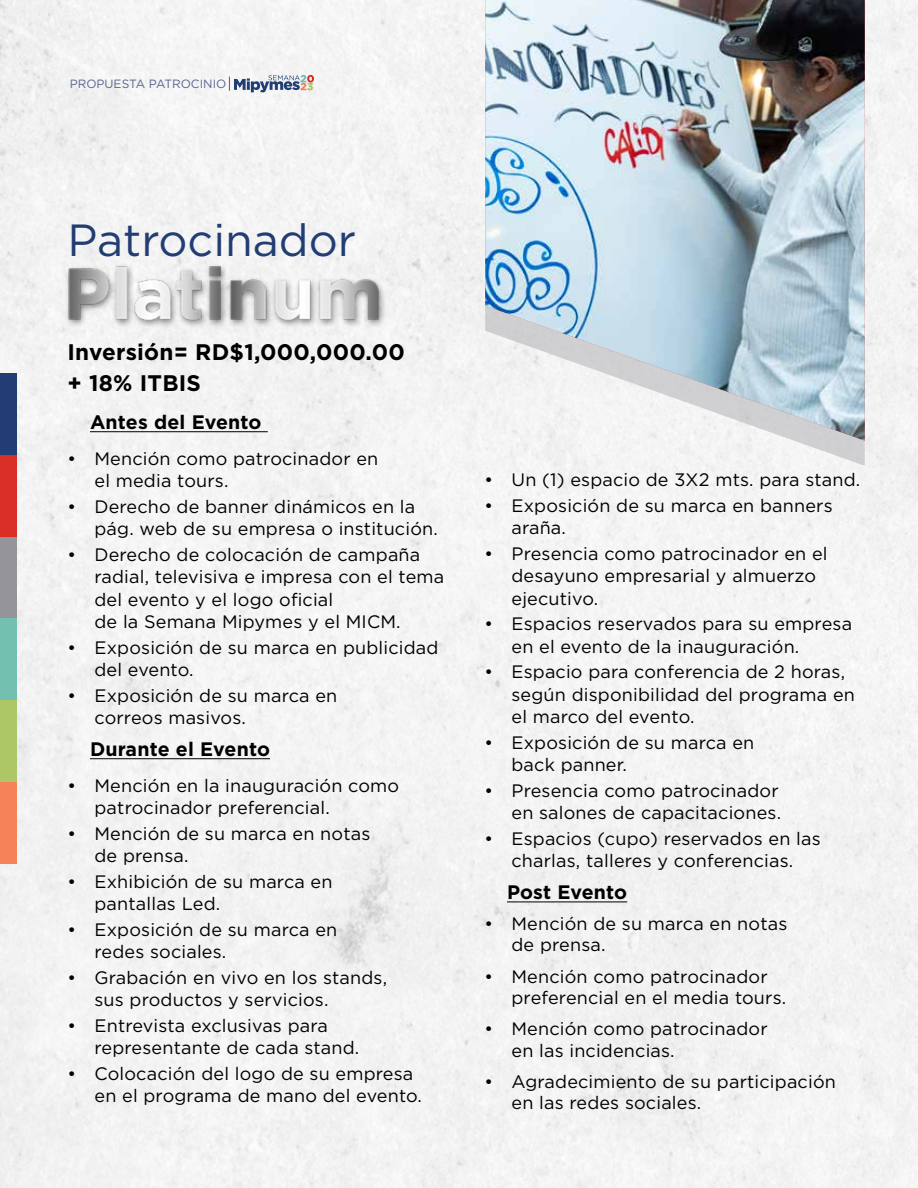
<style>
.page{position:relative;width:918px;height:1188px;background:#f3f3f3}
.page>*{position:absolute;margin:0;border:0;box-sizing:border-box;transform-origin:0 0}
.t1{font:45px "Gotham Pro";color:#213d73}
.t2{font:700 22.5px/31.5px "Gotham Pro";letter-spacing:.01em;color:#000}
.t3{font:700 19.5px "Gotham Pro";letter-spacing:.01em;color:#000}
.t4{font:18px/22.5px "Gotham Pro";letter-spacing:.01em;color:#000}
.t5{font:12px "Gotham Pro";color:#5c638f}
</style>
<div class="page">
<div style="left:0;top:373px;width:16px;height:82px;background:#213d73"></div>
<div style="left:0;top:455px;width:16px;height:82px;background:#d92e26"></div>
<div style="left:0;top:537px;width:16px;height:82px;background:#949499"></div>
<div style="left:0;top:619px;width:16px;height:81px;background:#73bfb0"></div>
<div style="left:0;top:700px;width:16px;height:82px;background:#adc766"></div>
<div style="left:0;top:782px;width:16px;height:82px;background:#f58259"></div>
<svg style="left:229px;top:75px;width:85px;height:17px"></svg>
<svg style="left:485px;top:441px;width:380px;height:25px;fill:#f4f4f4"></svg>
<hr style="left:90px;top:431px;width:178px;height:1px;background:#000">
<hr style="left:90px;top:758px;width:180px;height:1px;background:#000">
<hr style="left:507px;top:902px;width:120px;height:1px;background:#000">
<img style="left:485px;top:0;width:380px;height:441px">
<div style="left:65px;top:263px;width:322px;height:66px;background:#000;opacity:.47"></div>
<img style="left:62px;top:263px;width:320px;height:60px">
<p class="t5" style="left:70px;top:77px;width:158px">PROPUESTA PATROCINIO</p>
<h1 class="t1" style="left:68px;top:215px;width:290px">Patrocinador</h1>
<p class="t2" style="left:68px;top:335px;width:339px">Inversión= RD$1,000,000.00 + 18% ITBIS</p>
<p class="t3" style="left:90px;top:410px;width:173px">Antes del Evento</p>
<p class="t4" style="left:94px;top:447px;width:285px;text-indent:-27px">• Mención como patrocinador en el media tours.</p>
<p class="t4" style="left:94px;top:495px;width:345px;text-indent:-27px">• Derecho de banner dinámicos en la pág. web de su empresa o institución.</p>
<p class="t4" style="left:94px;top:543px;width:351px;text-indent:-27px">• Derecho de colocación de campaña radial, televisiva e impresa con el tema del evento y el logo oficial<br>de la Semana Mipymes y el MICM.</p>
<p class="t4" style="left:94px;top:636px;width:346px;text-indent:-27px">• Exposición de su marca en publicidad del evento.</p>
<p class="t4" style="left:94px;top:684px;width:244px;text-indent:-27px">• Exposición de su marca en correos masivos.</p>
<p class="t3" style="left:90px;top:737px;width:182px">Durante el Evento</p>
<p class="t4" style="left:94px;top:774px;width:306px;text-indent:-27px">• Mención en la inauguración como patrocinador preferencial.</p>
<p class="t4" style="left:94px;top:822px;width:277px;text-indent:-27px">• Mención de su marca en notas de prensa.</p>
<p class="t4" style="left:94px;top:870px;width:240px;text-indent:-27px">• Exhibición de su marca en pantallas Led.</p>
<p class="t4" style="left:94px;top:918px;width:244px;text-indent:-27px">• Exposición de su marca en redes sociales.</p>
<p class="t4" style="left:94px;top:966px;width:294px;text-indent:-27px">• Grabación en vivo en los stands, sus productos y servicios.</p>
<p class="t4" style="left:94px;top:1014px;width:266px;text-indent:-27px">• Entrevista exclusivas para representante de cada stand.</p>
<p class="t4" style="left:94px;top:1062px;width:329px;text-indent:-27px">• Colocación del logo de su empresa en el programa de mano del evento.</p>
<p class="t4" style="left:484px;top:469px;width:377px">• Un (1) espacio de 3X2 mts. para stand.</p>
<p class="t4" style="left:512px;top:494px;width:323px;text-indent:-27px">• Exposición de su marca en banners araña.</p>
<p class="t4" style="left:512px;top:542px;width:318px;text-indent:-27px">• Presencia como patrocinador en el desayuno empresarial y almuerzo ejecutivo.</p>
<p class="t4" style="left:512px;top:613px;width:342px;text-indent:-27px">• Espacios reservados para su empresa en el evento de la inauguración.</p>
<p class="t4" style="left:512px;top:661px;width:345px;text-indent:-27px">• Espacio para conferencia de 2 horas, según disponibilidad del programa en el marco del evento.</p>
<p class="t4" style="left:512px;top:731px;width:244px;text-indent:-27px">• Exposición de su marca en back panner.</p>
<p class="t4" style="left:484px;top:779px;width:298px;text-align:right">• Presencia como patrocinador en salones de capacitaciones.</p>
<p class="t4" style="left:484px;top:827px;width:338px;text-align:center">• Espacios (cupo) reservados en las charlas, talleres y conferencias.</p>
<p class="t3" style="left:507px;top:881px;width:122px">Post Evento</p>
<p class="t4" style="left:512px;top:913px;width:277px;line-height:21px;text-indent:-27px">• Mención de su marca en notas de prensa.</p>
<p class="t4" style="left:512px;top:966px;width:276px;line-height:21px;text-indent:-27px">• Mención como patrocinador preferencial en el media tours.</p>
<p class="t4" style="left:512px;top:1018px;width:258px;line-height:21.6px;text-indent:-27px">• Mención como patrocinador en las incidencias.</p>
<p class="t4" style="left:511px;top:1071px;width:326px;line-height:21px;text-indent:-27px">• Agradecimiento de su participación en las redes sociales.</p>
</div>
